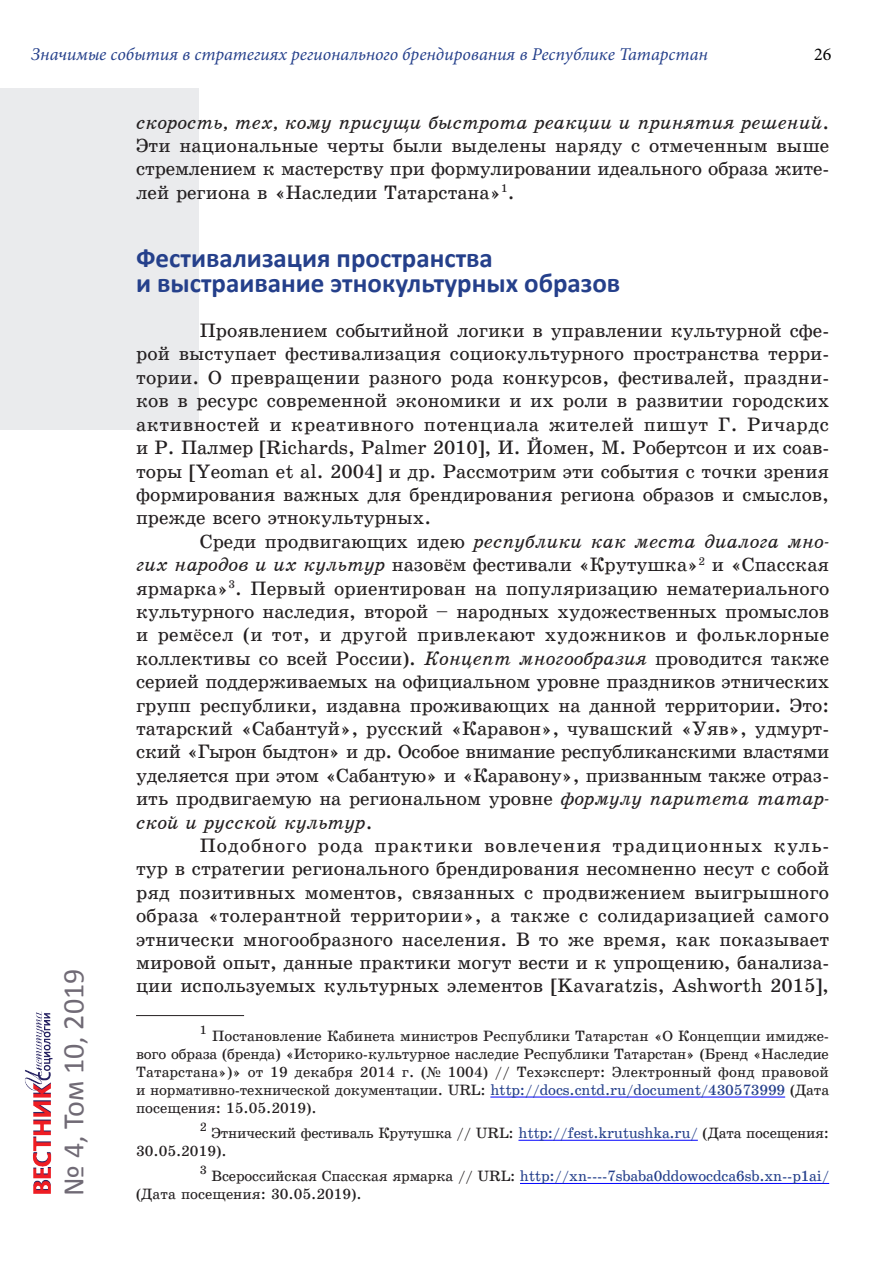
<style>
.page{position:relative;width:893px;height:1263px;background:#fff}
.page>*{position:absolute;margin:0;border:0;box-sizing:border-box;transform-origin:0 0}
.t1{font:30px "Calibri";color:#706a75}
.Заголовок{font:700 27px/25.5px "Calibri";color:#25408b}
.Текст{font:19.5px/23.4px "School Book C";color:#231f20;text-align:justify}
.t2{font:italic 18px "Minion Pro";color:#25408b}
.t3{font:18px "Minion Pro";color:#000}
.Сноски{font:15px/18px "School Book C";letter-spacing:-.01em;color:#231f20}
.Сноски-2{font:12.3px "School Book C";color:#231f20}
.s1{font-family:"School Book C Italic"}
.s2{font-family:"Times New Roman"}
.s3{color:#25408b}
</style>
<div class="page">
<div style="left:0;top:88px;width:198px;height:341px;background:#eaebed"></div>
<hr style="left:136px;top:1015px;width:108px;height:1px;background:#231f20">
<hr style="left:490px;top:1097px;width:295px;height:1px;background:#00f">
<hr style="left:518px;top:1140px;width:180px;height:1px;background:#00f">
<hr style="left:520px;top:1183px;width:309px;height:1px;background:#00f">
<img style="left:24px;top:1011px;width:29px;height:183px">
<p class="t2" style="left:31px;top:42px;width:678px">Значимые события в стратегиях регионального брендирования в Республике Татарстан</p>
<p class="t3" style="left:814px;top:42px;width:19px">26</p>
<h1 class="t1" style="left:55px;top:1196px;width:229px;rotate:-90deg">№ 4, Том 10, 2019</h1>
<p class="Текст" style="left:136px;top:111px;width:695px"><span class="s1">скорость, тех, кому присущи быстрота реакции и принятия решений</span>.<br>Эти национальные черты были выделены наряду с отмеченным выше стремлением к мастерству при формулировании идеального образа жите&shy;лей региона в «Наследии Татарстана»<sup>1</sup>.</p>
<p class="Заголовок" style="left:136px;top:245px;width:486px">Фестивализация пространства<br>и выстраивание этнокультурных образов</p>
<p class="Текст" style="left:136px;top:319px;width:695px;text-indent:64px">Проявлением событийной логики в управлении культурной сфе&shy;рой выступает фестивализация социокультурного пространства терри&shy;тории. О превращении разного рода конкурсов, фестивалей, праздни&shy;ков в ресурс современной экономики и их роли в развитии городских активностей и креативного потенциала жителей пишут Г. Ричардс и Р. Палмер [Richards, Palmer 2010], И. Йомен, М. Робертсон и их соав&shy;торы [Yeoman et al. 2004] и др. Рассмотрим эти события с точки зрения формирования важных для брендирования региона образов и смыслов, прежде всего этнокультурных.</p>
<p class="Текст" style="left:136px;top:530px;width:695px;text-indent:64px">Среди продвигающих идею <span class="s1">республики как места диалога мно&shy;гих народов и их культур</span> назов<span class="s2">ё</span>м фестивали «Крутушка»<sup>2</sup> и «Спасская ярмарка»<sup>3</sup>. Первый ориентирован на популяризацию нематериального культурного наследия, второй – народных художественных промыслов и рем<span class="s2">ё</span>сел (и тот, и другой привлекают художников и фольклорные коллективы со всей России). <span class="s1">Концепт многообразия</span> проводится также серией поддерживаемых на официальном уровне праздников этнических групп республики, издавна проживающих на данной территории. Это: татарский «Сабантуй», русский «Каравон», чувашский «Уяв», удмурт&shy;ский «Гырон быдтон» и др. Особое внимание республиканскими властями уделяется при этом «Сабантую» и «Каравону», призванным также отраз&shy;ить продвигаемую на региональном уровне <span class="s1">формулу паритета татар&shy;ской и русской культур</span>.</p>
<p class="Текст" style="left:136px;top:834px;width:695px;text-indent:64px">Подобного рода практики вовлечения традиционных куль&shy;тур в стратегии регионального брендирования несомненно несут с собой ряд позитивных моментов, связанных с продвижением выигрышного образа «толерантной территории», а также с солидаризацией самого этнически многообразного населения. В то же время, как показывает мировой опыт, данные практики могут вести и к упрощению, банализа&shy;ции используемых культурных элементов [Kavaratzis, Ashworth 2015],</p>
<p class="Сноски-2" style="left:200px;top:1023px;width:9px">1</p>
<p class="Сноски" style="left:136px;top:1027px;width:695px;text-align:justify;text-indent:76px">Постановление Кабинета министров Республики Татарстан «О Концепции имидже&shy;вого образа (бренда) «Историко-культурное наследие Республики Татарстан» (Бренд «Наследие Татарстана»)» от 19 декабря 2014 г. (<span class="s2">№</span> 1004) // Техэксперт: Электронный фонд правовой и нормативно-технической документации. URL: <span class="s3">http://docs.cntd.ru/document/430573999</span> (Дата посещения: 15.05.2019).</p>
<p class="Сноски-2" style="left:200px;top:1120px;width:9px">2</p>
<p class="Сноски" style="left:136px;top:1124px;width:695px;text-indent:76px">Этнический фестиваль Крутушка // URL: <span class="s3">http://fest.krutushka.ru/</span> (Дата посещения:<br>30.05.2019).</p>
<p class="Сноски-2" style="left:200px;top:1163px;width:9px">3</p>
<p class="Сноски" style="left:136px;top:1167px;width:695px;text-indent:76px">Всероссийская Спасская ярмарка // URL: <span class="s3">http://xn----7sbaba0ddowocdca6sb.xn--p1ai/ </span>(Дата посещения: 30.05.2019).</p>
</div>
